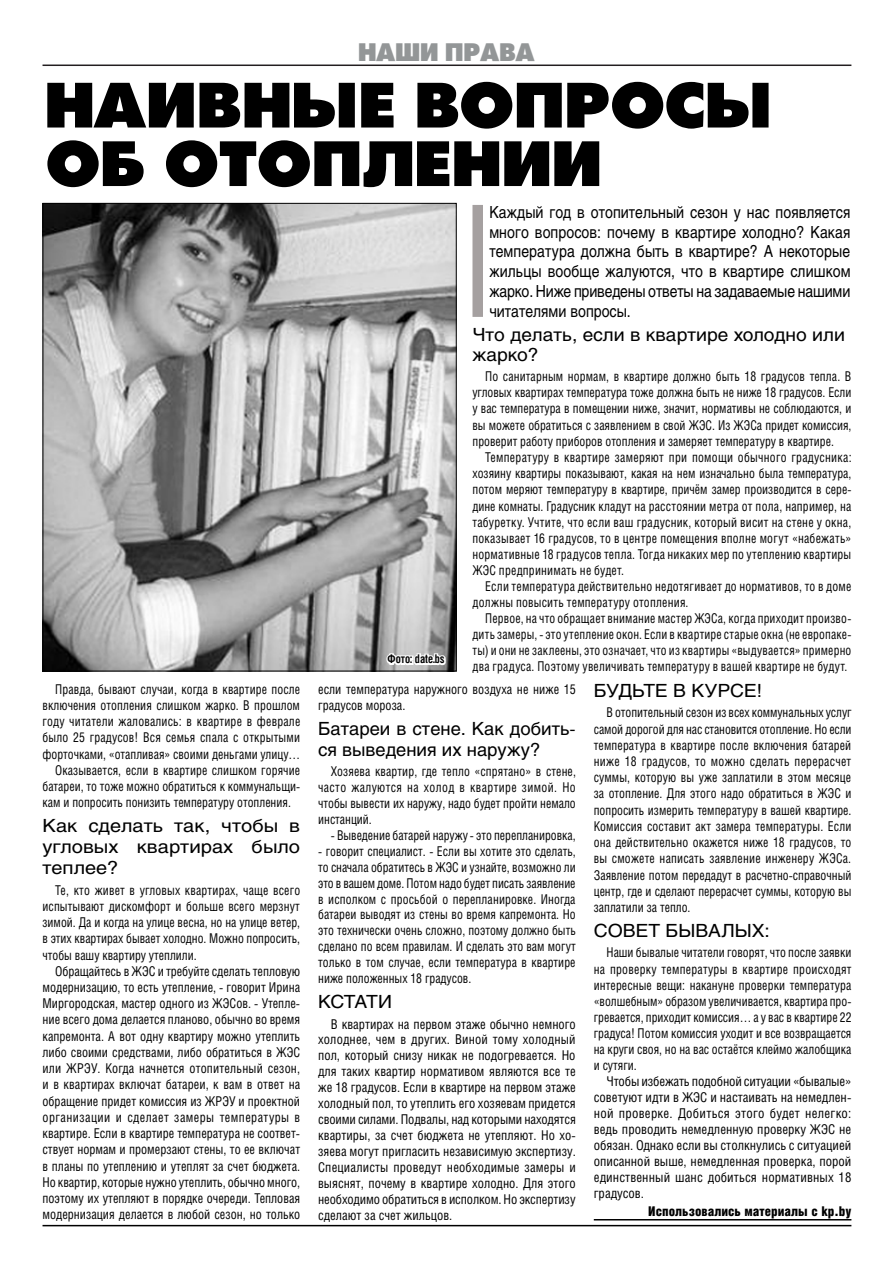
<style>
.page{position:relative;width:893px;height:1263px;background:#fff}
.page>*{position:absolute;margin:0;border:0;box-sizing:border-box;transform-origin:0 0}
.t1{font:69px "Futura Press Press";color:#000;scale:1.07 1}
.t2{font:27px "Futura Press Press";color:#939697}
.t3{font:18px/19.5px "Helios";color:#000;scale:1.06 1}
.t4{font:18px/21px "Helios";color:#000;text-align:justify;scale:1.11 1}
.t5{font:18px/21px "Helios";color:#000}
.t6{font:16.5px/19.8px "Helios";letter-spacing:-.01em;color:#000;text-align:justify;scale:.85 1}
.t7{font:13.5px/16.2px "Helios Cond";color:#000;text-align:justify;scale:.9 1}
.t8{font:13.5px/16.2px "Helios Cond";color:#000;text-align:justify;scale:.93 1}
.t9{font:13.5px/15.9px "Helios Cond";color:#000;text-align:justify;scale:.96 1}
.t10{font:13.5px/16px "Helios Cond";color:#000;text-align:justify}
.t11{font:13.5px/16px "Helios Cond";color:#000;text-align:justify;scale:.89 1}
.t12{font:13.5px/16px "Helios Cond";letter-spacing:.02em;color:#000;scale:.9 1}
.t13{font:900 13.5px "Helios Cond";color:#000}
.t14{font:700 12px "Helios Cond";color:#000;scale:.9 1}
</style>
<div class="page">
<hr style="left:43px;top:65px;width:808px;height:1px;background:#231e20">
<img style="left:45px;top:205px;width:410px;height:464px">
<svg style="left:385px;top:645px;width:62px;height:23px"></svg>
<div style="left:472px;top:205px;width:11px;height:112px;background:#a5a0a0"></div>
<hr style="left:594px;top:1219px;width:257px;height:1px;background:#000">
<hr style="left:43px;top:1225px;width:808px;height:1px;background:#000">
<h2 class="t2" style="left:358px;top:36px;width:178px">НАШИ ПРАВА</h2>
<h1 class="t1" style="left:44px;top:64px;width:94px">Наивн</h1>
<h1 class="t1" style="left:292px;top:64px;width:162px">ые вопро</h1>
<h1 class="t1" style="left:665px;top:64px;width:101px">сы</h1>
<h1 class="t1" style="left:46px;top:122px;width:157px">об отоп</h1>
<h1 class="t1" style="left:362px;top:122px;width:130px">лении</h1>
<p class="t7" style="left:55px;top:680px;width:274px">Правда, бывают случаи, когда в квартире после</p>
<p class="t7" style="left:43px;top:697px;width:288px">включения отопления слишком жарко. В прошлом</p>
<p class="t7" style="left:43px;top:713px;width:288px">году читатели жаловались: в квартире в феврале</p>
<p class="t7" style="left:43px;top:729px;width:288px">было 25 градусов! Вся семья спала с открытыми</p>
<p class="t7" style="left:43px;top:745px;width:288px">форточками, «отапливая» своими деньгами улицу…</p>
<p class="t7" style="left:55px;top:761px;width:274px">Оказывается, если в квартире слишком горячие</p>
<p class="t7" style="left:43px;top:778px;width:288px">батареи, то тоже можно обратиться к коммунальщи-</p>
<p class="t7" style="left:43px;top:794px;width:277px">кам и попросить понизить температуру отопления.</p>
<h3 class="t4" style="left:43px;top:815px;width:234px">Как сделать так, чтобы в угловых квартирах было теплее?</h3>
<p class="t7" style="left:43px;top:882px;width:288px;text-indent:13px">Те, кто живет в угловых квартирах, чаще всего испытывают дискомфорт и больше всего мерзнут зимой. Да и когда на улице весна, но на улице ветер, в этих квартирах бывает холодно. Можно попросить, чтобы вашу квартиру утеплили.</p>
<p class="t8" style="left:43px;top:963px;width:279px;text-indent:13px">Обращайтесь в ЖЭС и требуйте сделать тепловую модернизацию, то есть утепление, - говорит Ирина Миргородская, мастер одного из ЖЭСов. - Утепле&shy;ние всего дома делается планово, обычно во время капремонта. А вот одну квартиру можно утеплить либо своими средствами, либо обратиться в ЖЭС или ЖРЭУ. Когда начнется отопительный сезон, и в квартирах включат батареи, к вам в ответ на обращение придет комиссия из ЖРЭУ и проектной организации и сделает замеры температуры в квартире. Если в квартире температура не соответ&shy;ствует нормам и промерзают стены, то ее включат в планы по утеплению и утеплят за счет бюджета.<br>Но квартир, которые нужно утеплить, обычно много, поэтому их утепляют в порядке очереди. Тепловая модернизация делается в любой сезон, но только</p>
<p class="t14" style="left:388px;top:652px;width:65px">Фото: date.bs</p>
<p class="t6" style="left:489px;top:202px;width:426px">Каждый год в отопительный сезон у нас появляется много вопросов: почему в квартире холодно? Какая температура должна быть в квартире? А некоторые жильцы вообще жалуются, что в квартире слишком жарко. Ниже приведены ответы на задаваемые нашими читателями вопросы.</p>
<h3 class="t3" style="left:472px;top:325px;width:353px">Что делать, если в квартире холодно или жарко?</h3>
<p class="t7" style="left:472px;top:368px;width:423px;text-indent:13px">По санитарным нормам, в квартире должно быть 18 градусов тепла. В угловых квартирах температура тоже должна быть не ниже 18 градусов. Если у вас температура в помещении ниже, значит, нормативы не соблюдаются, и вы можете обратиться с заявлением в свой ЖЭС. Из ЖЭСа придет комиссия, проверит работу приборов отопления и замеряет температуру в квартире.</p>
<p class="t7" style="left:472px;top:449px;width:423px;text-indent:13px">Температуру в квартире замеряют при помощи обычного градусника: хозяину квартиры показывают, какая на нем изначально была температура, потом меряют температуру в квартире, причём замер производится в сере&shy;дине комнаты. Градусник кладут на расстоянии метра от пола, например, на табуретку. Учтите, что если ваш градусник, который висит на стене у окна, показывает 16 градусов, то в центре помещения вполне могут «набежать» нормативные 18 градусов тепла. Тогда никаких мер по утеплению квартиры ЖЭС предпринимать не будет.</p>
<p class="t12" style="left:472px;top:578px;width:422px;text-indent:13px">Если температура действительно недотягивает до нормативов, то в доме должны повысить температуру отопления.</p>
<p class="t11" style="left:472px;top:610px;width:427px;text-indent:13px">Первое, на что обращает внимание мастер ЖЭСа, когда приходит произво&shy;дить замеры, - это утепление окон. Если в квартире старые окна (не европаке&shy;ты) и они не заклеены, это означает, что из квартиры «выдувается» примерно два градуса. Поэтому увеличивать температуру в вашей квартире не будут.</p>
<p class="t8" style="left:318px;top:680px;width:279px">если температура наружного воздуха не ниже 15 градусов мороза.</p>
<h3 class="t5" style="left:318px;top:718px;width:259px">Батареи в стене. Как добить&shy;ся выведения их наружу?</h3>
<p class="t7" style="left:318px;top:763px;width:288px;text-indent:13px">Хозяева квартир, где тепло «спрятано» в стене, часто жалуются на холод в квартире зимой. Но чтобы вывести их наружу, надо будет пройти немало инстанций.</p>
<p class="t7" style="left:331px;top:827px;width:273px">- Выведение батарей наружу - это перепланировка,</p>
<p class="t7" style="left:318px;top:843px;width:288px">- говорит специалист. - Если вы хотите это сделать, то сначала обратитесь в ЖЭС и узнайте, возможно ли это в вашем доме. Потом надо будет писать заявление в исполком с просьбой о перепланировке. Иногда батареи выводят из стены во время капремонта. Но это технически очень сложно, поэтому должно быть сделано по всем правилам. И сделать это вам могут только в том случае, если температура в квартире ниже положенных 18 градусов.</p>
<h3 class="t3" style="left:318px;top:992px;width:71px">КСТАТИ</h3>
<p class="t9" style="left:318px;top:1015px;width:270px;text-indent:13px">В квартирах на первом этаже обычно немного холоднее, чем в других. Виной тому холодный пол, который снизу никак не подогревается. Но для таких квартир нормативом являются все те же 18 градусов. Если в квартире на первом этаже холодный пол, то утеплить его хозяевам придется своими силами. Подвалы, над которыми находятся квартиры, за счет бюджета не утепляют. Но хо&shy;зяева могут пригласить независимую экспертизу.<br>Специалисты проведут необходимые замеры и выяснят, почему в квартире холодно. Для этого необходимо обратиться в исполком. Но экспертизу сделают за счет жильцов.</p>
<h3 class="t3" style="left:594px;top:681px;width:160px">БУДЬТЕ В КУРСЕ!</h3>
<p class="t7" style="left:594px;top:704px;width:288px;text-indent:13px">В отопительный сезон из всех коммунальных услуг самой дорогой для нас становится отопление. Но если температура в квартире после включения батарей ниже 18 градусов, то можно сделать перерасчет суммы, которую вы уже заплатили в этом месяце за отопление. Для этого надо обратиться в ЖЭС и попросить измерить температуру в вашей квартире.<br>Комиссия составит акт замера температуры. Если она действительно окажется ниже 18 градусов, то вы сможете написать заявление инженеру ЖЭСа.<br>Заявление потом передадут в расчетно-справочный центр, где и сделают перерасчет суммы, которую вы заплатили за тепло.</p>
<h3 class="t3" style="left:594px;top:921px;width:168px">СОВЕТ БЫВАЛЫХ:</h3>
<p class="t7" style="left:594px;top:944px;width:288px;text-indent:13px">Наши бывалые читатели говорят, что после заявки на проверку температуры в квартире происходят интересные вещи: накануне проверки температура «волшебным» образом увеличивается, квартира про&shy;гревается, приходит комиссия… а у вас в квартире 22 градуса! Потом комиссия уходит и все возвращается на круги своя, но на вас остаётся клеймо жалобщика и сутяги.</p>
<p class="t10" style="left:594px;top:1073px;width:259px;text-indent:13px">Чтобы избежать подобной ситуации «бывалые» советуют идти в ЖЭС и настаивать на немедлен&shy;ной проверке. Добиться этого будет нелегко: ведь проводить немедленную проверку ЖЭС не обязан. Однако если вы столкнулись с ситуацией описанной выше, немедленная проверка, порой единственный шанс добиться нормативных 18 градусов.</p>
<p class="t13" style="left:648px;top:1204px;width:205px">Использовались материалы с kp.by</p>
</div>
